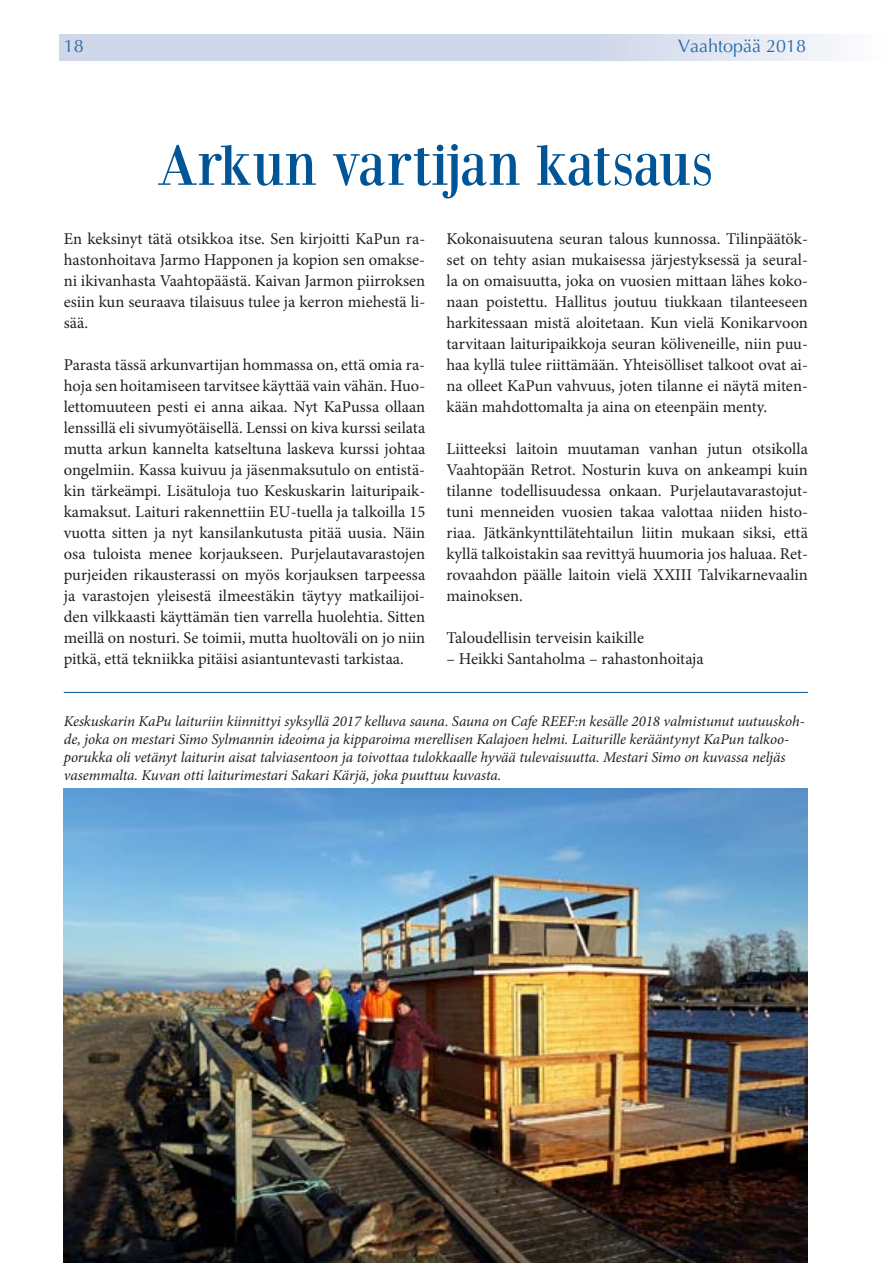
<style>
.page{position:relative;width:893px;height:1263px;background:#fff}
.page>*{position:absolute;margin:0;border:0;box-sizing:border-box;transform-origin:0 0}
.t1{font:58.5px "Bodoni XT";color:#005597}
.t2{font:18px "Optima";color:#296ba7}
.t3{font:16.5px/21px "Minion Pro";color:#231f20;text-align:justify}
.t4{font:italic 15px/18px "Minion Pro";letter-spacing:-.01em;color:#231f20}
</style>
<div class="page">
<svg style="left:60px;top:34px;width:775px;height:26px;background:#d4dcec"></svg>
<hr style="left:64px;top:692px;width:744px;height:1px;background:#005597">
<img style="left:64px;top:788px;width:744px;height:475px">
<p class="t2" style="left:64px;top:35px;width:22px">18</p>
<p class="t2" style="left:678px;top:35px;width:130px">Vaahtopää 2018</p>
<h1 class="t1" style="left:158px;top:130px;width:557px">Arkun vartijan katsaus</h1>
<p class="t3" style="left:64px;top:228px;width:363px">En keksinyt tätä otsikkoa itse. Sen kirjoitti KaPun ra&shy;hastonhoitava Jarmo Happonen ja kopion sen omakse&shy;ni ikivanhasta Vaahtopäästä. Kaivan Jarmon piirroksen esiin kun seuraava tilaisuus tulee ja kerron miehestä li&shy;sää.</p>
<p class="t3" style="left:64px;top:354px;width:363px">Parasta tässä arkunvartijan hommassa on, että omia ra&shy;hoja sen hoitamiseen tarvitsee käyttää vain vähän. Huo&shy;lettomuuteen pesti ei anna aikaa. Nyt KaPussa ollaan lenssillä eli sivumyötäisellä. Lenssi on kiva kurssi seilata mutta arkun kannelta katseltuna laskeva kurssi johtaa ongelmiin. Kassa kuivuu ja jäsenmaksutulo on entistä&shy;kin tärkeämpi. Lisätuloja tuo Keskuskarin laituripaik&shy;kamaksut. Laituri rakennettiin EU-tuella ja talkoilla 15 vuotta sitten ja nyt kansilankutusta pitää uusia. Näin osa tuloista menee korjaukseen. Purjelautavarastojen purjeiden rikausterassi on myös korjauksen tarpeessa ja varastojen yleisestä ilmeestäkin täytyy matkailijoi&shy;den vilkkaasti käyttämän tien varrella huolehtia. Sitten meillä on nosturi. Se toimii, mutta huoltoväli on jo niin pitkä, että tekniikka pitäisi asiantuntevasti tarkistaa.</p>
<p class="t3" style="left:446px;top:228px;width:363px">Kokonaisuutena seuran talous kunnossa. Tilinpäätök&shy;set on tehty asian mukaisessa järjestyksessä ja seural&shy;la on omaisuutta, joka on vuosien mittaan lähes koko&shy;naan poistettu. Hallitus joutuu tiukkaan tilanteeseen harkitessaan mistä aloitetaan. Kun vielä Konikarvoon tarvitaan laituripaikkoja seuran köliveneille, niin puu&shy;haa kyllä tulee riittämään. Yhteisölliset talkoot ovat ai&shy;na olleet KaPun vahvuus, joten tilanne ei näytä miten&shy;kään mahdottomalta ja aina on eteenpäin menty.</p>
<p class="t3" style="left:446px;top:439px;width:363px">Liitteeksi laitoin muutaman vanhan jutun otsikolla Vaahtopään Retrot. Nosturin kuva on ankeampi kuin tilanne todellisuudessa onkaan. Purjelautavarastojut&shy;tuni menneiden vuosien takaa valottaa niiden histo&shy;riaa. Jätkänkynttilätehtailun liitin mukaan siksi, että kyllä talkoistakin saa revittyä huumoria jos haluaa. Ret&shy;rovaahdon päälle laitoin vielä XXIII Talvikarnevaalin mainoksen.</p>
<p class="t3" style="left:446px;top:628px;width:199px">Taloudellisin terveisin kaikille</p>
<p class="t3" style="left:446px;top:649px;width:259px">– Heikki Santaholma – rahastonhoitaja</p>
<p class="t4" style="left:64px;top:712px;width:742px">Keskuskarin KaPu laituriin kiinnittyi syksyllä 2017 kelluva sauna. Sauna on Cafe REEF:n kesälle 2018 valmistunut uutuuskoh&shy;de, joka on mestari Simo Sylmannin ideoima ja kipparoima merellisen Kalajoen helmi. Laiturille kerääntynyt KaPun talkoo&shy;porukka oli vetänyt laiturin aisat talviasentoon ja toivottaa tulokkaalle hyvää tulevaisuutta. Mestari Simo on kuvassa neljäs vasemmalta. Kuvan otti laiturimestari Sakari Kärjä, joka puuttuu kuvasta.</p>
</div>
